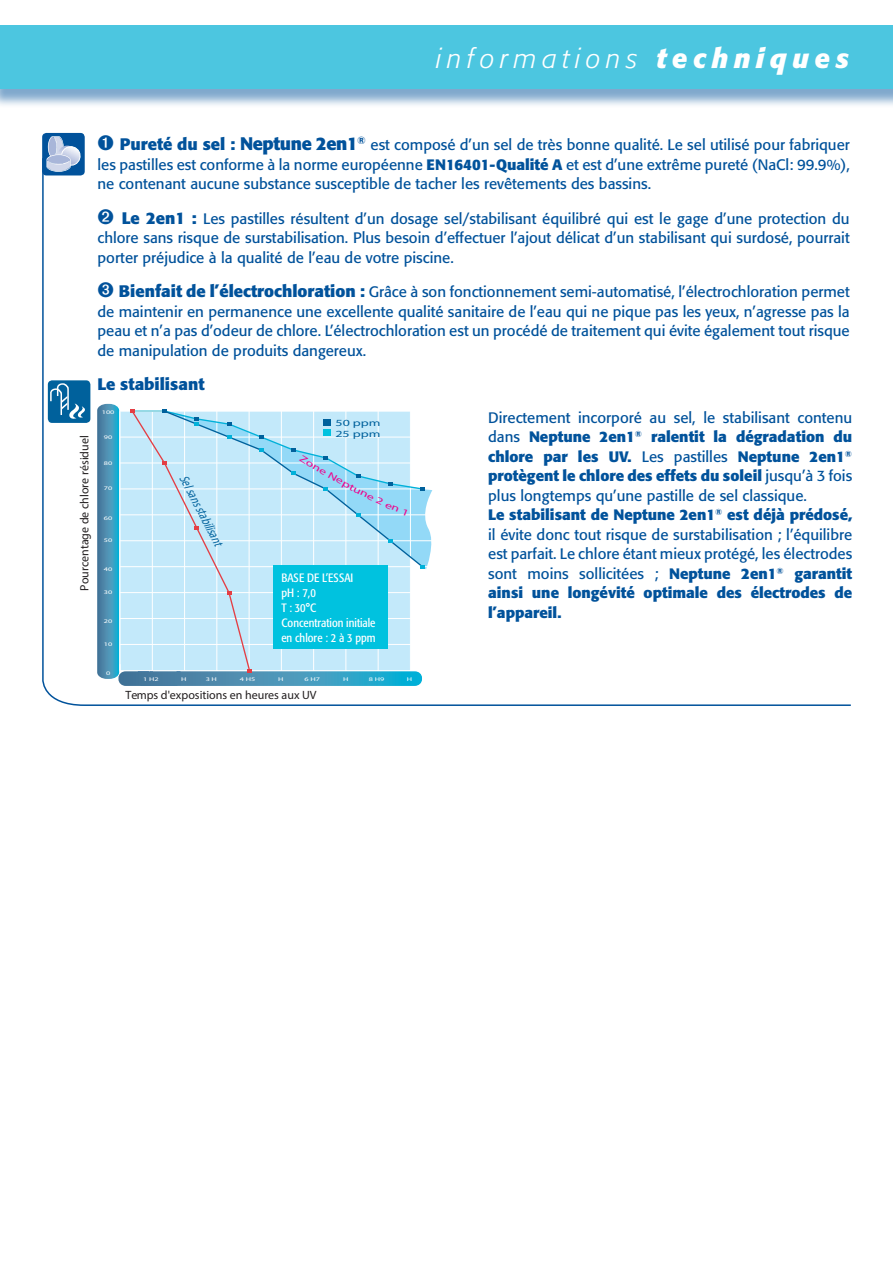
<style>
.page{position:relative;width:893px;height:1263px;background:#fff}
.page>*{position:absolute;margin:0;border:0;box-sizing:border-box;transform-origin:0 0}
.t1{font:italic 300 27px "Formata";letter-spacing:.2em;color:#fff}
.t2{font:700 16.5px "Formata";color:#01529b}
.t3{font:15px/19.5px "Formata";color:#01529b;text-align:justify}
.t4{font:italic 13.2px "Myriad Pro";color:#00619c;scale:.76 1}
.t5{font:condensed 12px/15px "Formata";color:#fff}
.t6{font:12px "Myriad Pro";color:#231f20}
.t7{font:9.45px/10.6px "Myriad Pro";color:#00619c;scale:1.49 1}
.t8{font:5.55px "Myriad Pro";color:#fff;scale:1.49 1}
.s1{font-weight:700}
.s2{font-weight:700;font-size:16.5px}
.s3{font-weight:700;font-size:18px}
</style>
<div class="page">
<svg style="left:42px;top:173px;width:809px;height:533px"></svg>
<div style="left:42px;top:133px;width:43px;height:42px;background:#01529b;border-radius:4px"></div>
<svg style="left:47px;top:136px;width:34px;height:36px"></svg>
<div style="left:0;top:27px;width:892px;height:81px;background:#01529b;opacity:.5"></div>
<div style="left:0;top:25px;width:892px;height:64px;background:#4cc6e0"></div>
<div style="left:48px;top:380px;width:42px;height:43px;background:#00619c;border-radius:4px"></div>
<svg style="left:50px;top:383px;width:35px;height:36px"></svg>
<hr style="left:120px;top:670px;width:318px;height:1px;background:#fff">
<hr style="left:249px;top:392px;width:1px;height:278px;background:#fff">
<hr style="left:281px;top:392px;width:1px;height:278px;background:#fff">
<hr style="left:313px;top:392px;width:1px;height:278px;background:#fff">
<hr style="left:345px;top:392px;width:1px;height:278px;background:#fff">
<hr style="left:377px;top:392px;width:1px;height:278px;background:#fff">
<hr style="left:410px;top:392px;width:1px;height:278px;background:#fff">
<hr style="left:120px;top:618px;width:317px;height:1px;background:#fff">
<hr style="left:120px;top:566px;width:317px;height:1px;background:#fff">
<hr style="left:120px;top:514px;width:317px;height:1px;background:#fff">
<hr style="left:120px;top:540px;width:317px;height:1px;background:#fff">
<hr style="left:120px;top:592px;width:317px;height:1px;background:#fff">
<hr style="left:120px;top:644px;width:317px;height:1px;background:#fff">
<hr style="left:120px;top:462px;width:317px;height:1px;background:#fff">
<hr style="left:120px;top:488px;width:317px;height:1px;background:#fff">
<hr style="left:120px;top:436px;width:317px;height:1px;background:#fff">
<hr style="left:120px;top:411px;width:317px;height:1px;background:#fff">
<svg style="left:97px;top:404px;width:339px;height:281px;background:#a3dbee"></svg>
<h1 class="t1" style="left:436px;top:42px;width:414px">informations <span class="s1">techniques</span></h1>
<p class="t3" style="left:97px;top:135px;width:753px">➊ <span class="s2">Pureté du sel :</span> <span class="s3">Neptune 2en1</span><sup>®</sup> est composé d’un sel de très bonne qualité. Le sel utilisé pour fabriquer les pastilles est conforme à la norme européenne <span class="s1">EN16401-Qualité A</span> et est d’une extrême pureté (NaCl: 99.9%), ne contenant aucune substance susceptible de tacher les revêtements des bassins.</p>
<p class="t3" style="left:97px;top:208px;width:753px">➋ <span class="s2">Le 2en1 :</span> Les pastilles résultent d’un dosage sel/stabilisant équilibré qui est le gage d’une protection du chlore sans risque de surstabilisation. Plus besoin d’effectuer l’ajout délicat d’un stabilisant qui surdosé, pourrait porter préjudice à la qualité de l’eau de votre piscine.</p>
<p class="t3" style="left:97px;top:282px;width:753px">➌ <span class="s2">Bienfait de l’électrochloration :</span> Grâce à son fonctionnement semi-automatisé, l’électrochloration permet de maintenir en permanence une excellente qualité sanitaire de l’eau qui ne pique pas les yeux, n’agresse pas la peau et n’a pas d’odeur de chlore. L’électrochloration est un procédé de traitement qui évite également tout risque de manipulation de produits dangereux.</p>
<p class="t2" style="left:97px;top:374px;width:108px">Le stabilisant</p>
<p class="t6" style="left:77px;top:590px;width:157px;rotate:-90deg">Pourcentage de chlore résiduel</p>
<p class="t8" style="left:102px;top:408px;width:10px">100</p>
<p class="t8" style="left:104px;top:433px;width:7px">90</p>
<p class="t8" style="left:104px;top:459px;width:7px">80</p>
<p class="t8" style="left:104px;top:485px;width:7px">70</p>
<p class="t8" style="left:104px;top:514px;width:7px">60</p>
<p class="t8" style="left:104px;top:536px;width:7px">50</p>
<p class="t8" style="left:104px;top:566px;width:7px">40</p>
<p class="t8" style="left:104px;top:589px;width:7px">30</p>
<p class="t8" style="left:104px;top:618px;width:7px">20</p>
<p class="t8" style="left:104px;top:640px;width:7px">10</p>
<p class="t8" style="left:106px;top:669px;width:4px">0</p>
<p class="t4" style="left:190px;top:472px;width:104px;rotate:62deg">Sel sans stabilisant</p>
<p class="t7" style="left:335px;top:417px;width:32px">50 ppm<br>25 ppm</p>
<p class="t5" style="left:281px;top:570px;width:96px">BASE DE L’ESSAI<br>pH : 7,0<br>T : 30°C<br>Concentration initiale en chlore : 2 à 3 ppm</p>
<p class="t8" style="left:143px;top:675px;width:12px">1 H2</p>
<p class="t8" style="left:181px;top:675px;width:5px">H</p>
<p class="t8" style="left:205px;top:675px;width:9px">3 H</p>
<p class="t8" style="left:240px;top:675px;width:12px">4 H5</p>
<p class="t8" style="left:278px;top:675px;width:5px">H</p>
<p class="t8" style="left:304px;top:675px;width:12px">6 H7</p>
<p class="t8" style="left:343px;top:675px;width:5px">H</p>
<p class="t8" style="left:369px;top:675px;width:12px">8 H9</p>
<p class="t8" style="left:406px;top:675px;width:5px">H</p>
<p class="t6" style="left:125px;top:687px;width:192px">Temps d'expositions en heures aux UV</p>
<p class="t3" style="left:488px;top:407px;width:365px;text-align:left">Directement incorporé au sel, le stabilisant contenu dans <span class="s1">Neptune 2en1</span><sup>®</sup> <span class="s1">ralentit la dégradation du chlore par les UV.</span> Les pastilles <span class="s1">Neptune 2en1</span><sup>® </sup><span class="s1">protègent le chlore des effets du soleil</span> jusqu’à 3 fois plus longtemps qu’une pastille de sel classique.<br><span class="s1">Le stabilisant de Neptune 2en1</span><sup>®</sup> <span class="s1">est déjà prédosé, </span>il évite donc tout risque de surstabilisation ; l’équilibre est parfait. Le chlore étant mieux protégé, les électrodes sont moins sollicitées ; <span class="s1">Neptune 2en1</span><sup>®</sup> <span class="s1">garantit ainsi une longévité optimale des électrodes de l’appareil.</span></p>
</div>
